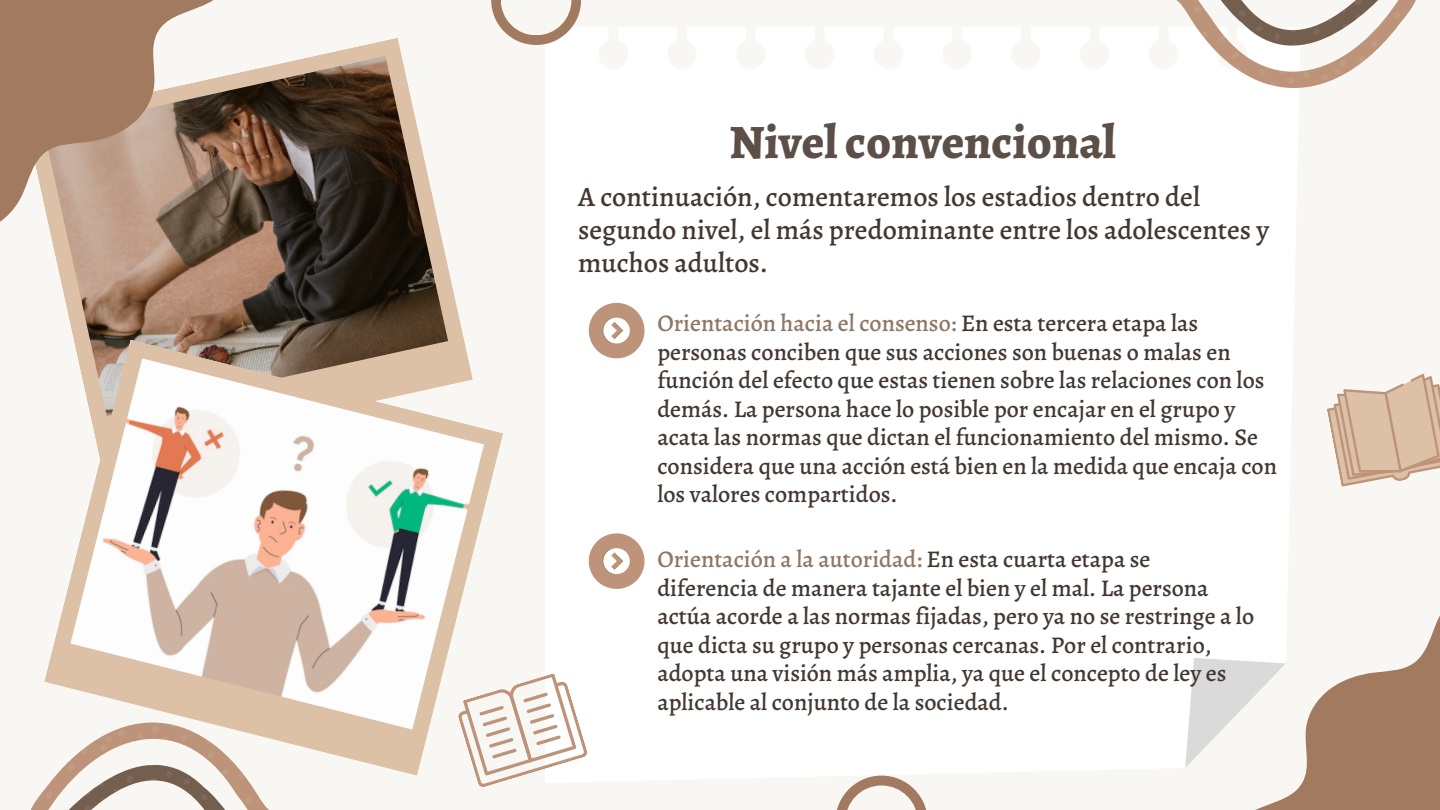
<style>
.page{position:relative;width:1440px;height:810px;background:#f8f7f4}
.page>*{position:absolute;margin:0;border:0;box-sizing:border-box;transform-origin:0 0}
.t1{font:800 48px "Alegreya";color:#5b4f47}
.t2{font:500 28px/33px "Alegreya";color:#433831}
.t3{font:500 24px/28.5px "Alegreya";color:#433831}
.s1{color:#8e7765}
</style>
<div class="page">
<svg style="left:316px;top:38px;width:148px;height:301px"></svg>
<img style="left:53px;top:56px;width:395px;height:283px">
<div style="left:545px;top:27px;width:753px;height:754px;background:#fff"></div>
<svg style="left:598px;top:185px;width:635px;height:2px"></svg>
<svg style="left:598px;top:258px;width:635px;height:2px"></svg>
<svg style="left:598px;top:404px;width:635px;height:2px"></svg>
<svg style="left:598px;top:477px;width:635px;height:2px"></svg>
<div style="left:598px;top:618px;width:612px;height:7px;background:#fff"></div>
<div style="left:598px;top:658px;width:612px;height:110px;background:#fff"></div>
<svg style="left:44px;top:339px;width:459px;height:437px"></svg>
<img style="left:70px;top:358px;width:414px;height:372px">
<div style="left:589px;top:303px;width:644px;height:55px;background:#fff"></div>
<div style="left:589px;top:533px;width:644px;height:56px;background:#fff"></div>
<svg style="left:1158px;top:0;width:258px;height:114px"></svg>
<svg style="left:31px;top:696px;width:257px;height:114px"></svg>
<svg style="left:457px;top:673px;width:132px;height:114px"></svg>
<svg style="left:1327px;top:374px;width:113px;height:113px"></svg>
<svg style="left:835px;top:776px;width:93px;height:34px"></svg>
<svg style="left:845px;top:785px;width:73px;height:25px"></svg>
<svg style="left:491px;top:0;width:90px;height:45px"></svg>
<svg style="left:501px;top:0;width:70px;height:35px"></svg>
<svg style="left:0;top:0;width:250px;height:245px;background:#ae927f"></svg>
<svg style="left:1210px;top:569px;width:230px;height:241px"></svg>
<h1 class="t1" style="left:729px;top:109px;width:388px">Nivel convencional</h1>
<p class="t2" style="left:578px;top:181px;width:692px">A continuación, comentaremos los estadios dentro del segundo nivel, el más predominante entre los adolescentes y muchos adultos.</p>
<p class="t3" style="left:657px;top:309px;width:621px"><span class="s1">Orientación hacia el consenso:</span> En esta tercera etapa las personas conciben que sus acciones son buenas o malas en función del efecto que estas tienen sobre las relaciones con los demás. La persona hace lo posible por encajar en el grupo y acata las normas que dictan el funcionamiento del mismo. Se considera que una acción está bien en la medida que encaja con los valores compartidos.</p>
<p class="t3" style="left:657px;top:545px;width:598px"><span class="s1">Orientación a la autoridad:</span> En esta cuarta etapa se diferencia de manera tajante el bien y el mal. La persona actúa acorde a las normas fijadas, pero ya no se restringe a lo que dicta su grupo y personas cercanas. Por el contrario, adopta una visión más amplia, ya que el concepto de ley es aplicable al conjunto de la sociedad.</p>
</div>
